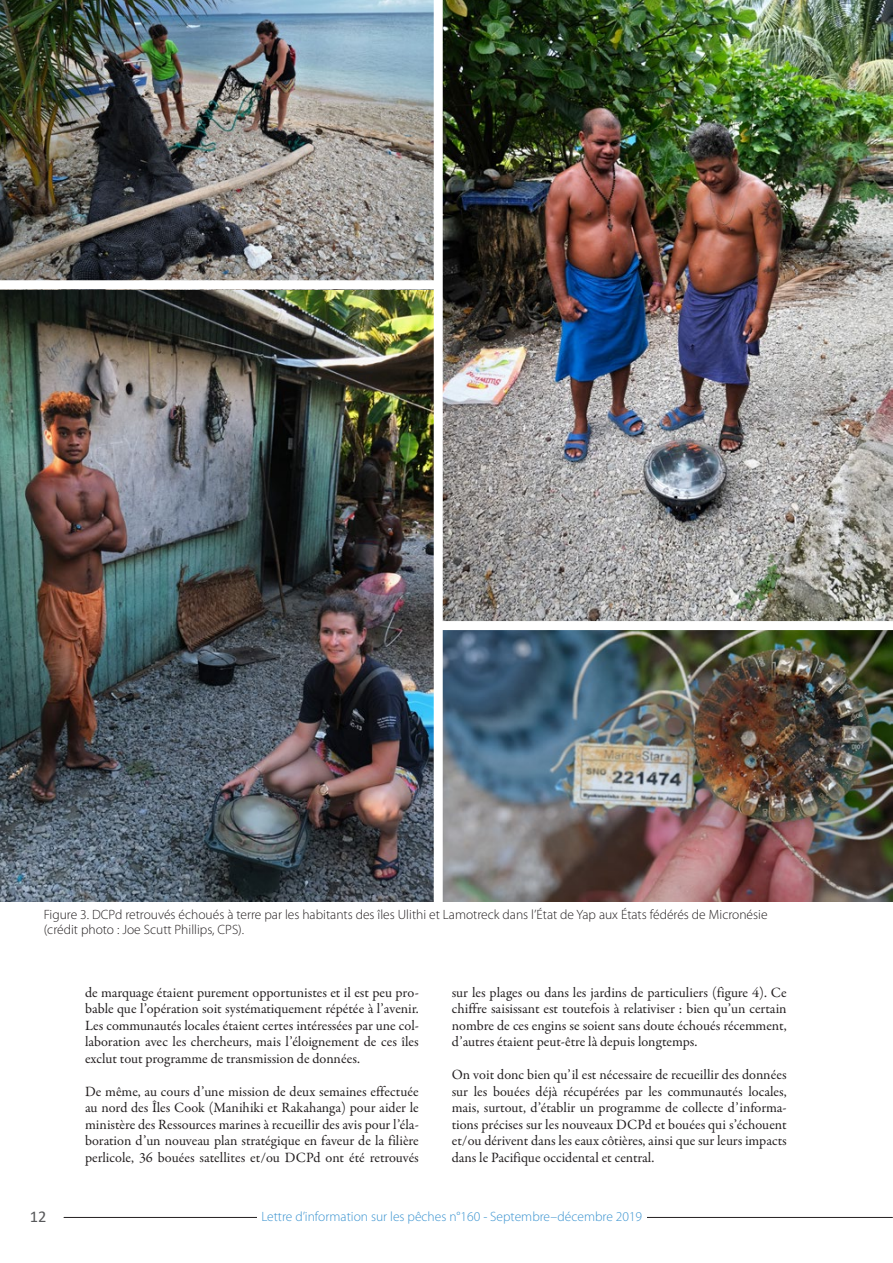
<style>
.page{position:relative;width:893px;height:1263px;background:#fff}
.page>*{position:absolute;margin:0;border:0;box-sizing:border-box;transform-origin:0 0}
.t1{font:16.5px "Calibri";color:#57585a}
.t2{font:14.25px/16.5px "Garamond Premr Pro";color:#231f20;text-align:justify}
.t3{font:300 13.5px/15px "Myriad Pro";color:#231f20}
.t4{font:300 13.5px "Myriad Pro";color:#3a93d0}
</style>
<div class="page">
<hr style="left:64px;top:1217px;width:828px;height:1px;background:#231f20">
<div style="left:257px;top:1210px;width:389px;height:20px;background:#fff"></div>
<img style="left:0;top:0;width:434px;height:290px">
<img style="left:443px;top:0;width:450px;height:901px">
<img style="left:0;top:290px;width:434px;height:611px">
<div style="left:436px;top:621px;width:457px;height:9px;background:#fff"></div>
<div style="left:0;top:280px;width:436px;height:9px;background:#fff"></div>
<p class="t3" style="left:44px;top:907px;width:725px">Figure 3. DCPd retrouvés échoués à terre par les habitants des îles Ulithi et Lamotreck dans l’État de Yap aux États fédérés de Micronésie (crédit photo : Joe Scutt Phillips, CPS).</p>
<p class="t2" style="left:85px;top:984px;width:335px">de marquage étaient purement opportunistes et il est peu pro&shy;bable que l’opération soit systématiquement répétée à l’avenir.<br>Les communautés locales étaient certes intéressées par une col&shy;laboration avec les chercheurs, mais l’éloignement de ces îles exclut tout programme de transmission de données.</p>
<p class="t2" style="left:85px;top:1083px;width:335px">De même, au cours d’une mission de deux semaines effectuée au nord des Îles Cook (Manihiki et Rakahanga) pour aider le ministère des Ressources marines à recueillir des avis pour l’éla&shy;boration d’un nouveau plan stratégique en faveur de la filière perlicole, 36 bouées satellites et/ou DCPd ont été retrouvés</p>
<p class="t2" style="left:452px;top:984px;width:336px">sur les plages ou dans les jardins de particuliers (figure 4). Ce chiffre saisissant est toutefois à relativiser : bien qu’un certain nombre de ces engins se soient sans doute échoués récemment, d’autres étaient peut-être là depuis longtemps.</p>
<p class="t2" style="left:452px;top:1067px;width:336px">On voit donc bien qu’il est nécessaire de recueillir des données sur les bouées déjà récupérées par les communautés locales, mais, surtout, d’établir un programme de collecte d’informa&shy;tions précises sur les nouveaux DCPd et bouées qui s’échouent et/ou dérivent dans les eaux côtières, ainsi que sur leurs impacts dans le Pacifique occidental et central.</p>
<p class="t1" style="left:30px;top:1205px;width:18px">12</p>
<p class="t4" style="left:261px;top:1208px;width:382px">Lettre d’information sur les pêches n°160 - Septembre–décembre 2019</p>
</div>
